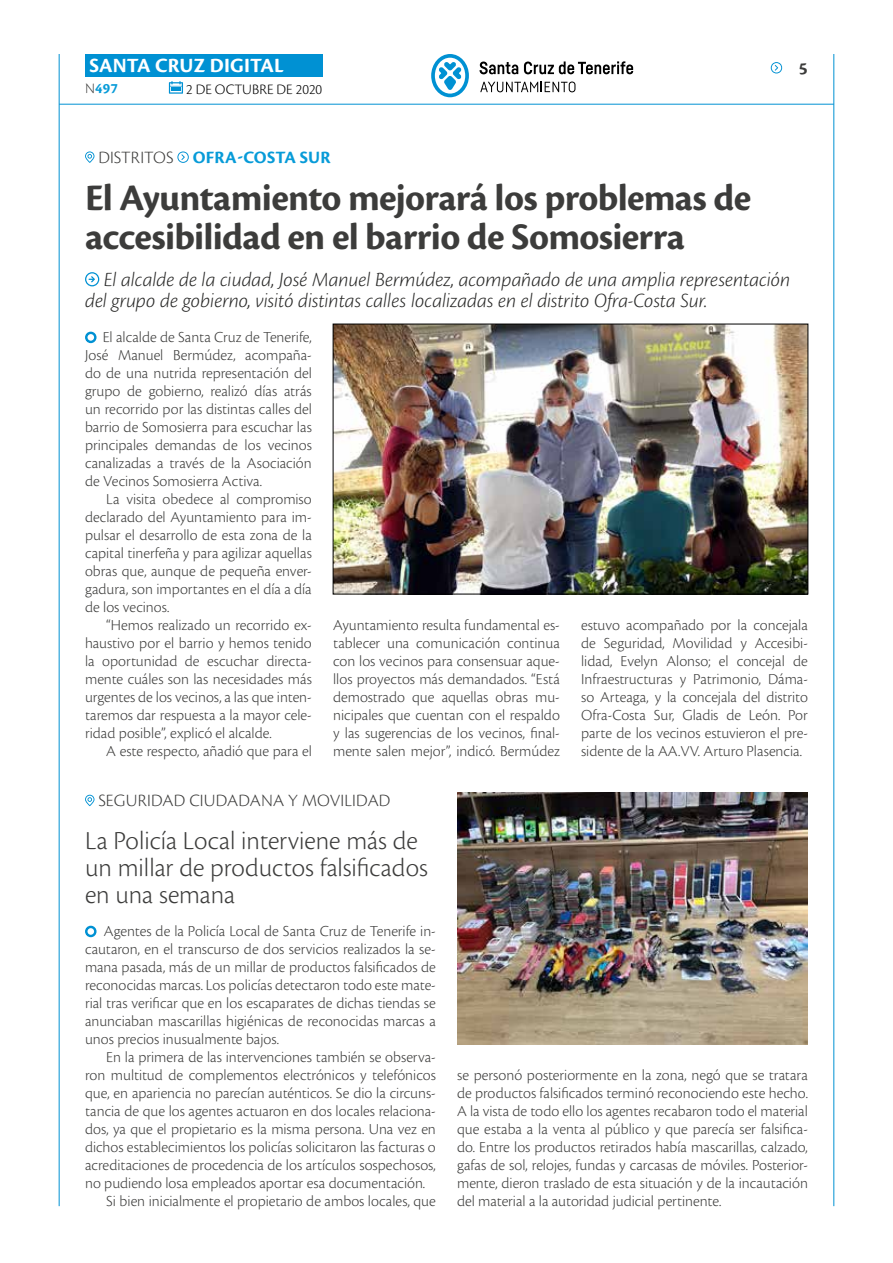
<style>
.page{position:relative;width:893px;height:1263px;background:#fff}
.page>*{position:absolute;margin:0;border:0;box-sizing:border-box;transform-origin:0 0}
.t1{font:700 39px/39px "Cronos Pro";letter-spacing:-.015em;color:#3c3c3b}
.t2{font:300 27px/27px "Cronos Pro";color:#3c3c3b}
.t3{font:italic 300 21px/21px "Cronos Pro";letter-spacing:-.005em;color:#282827}
.t4{font:700 21px "Cronos Pro";letter-spacing:.005em;color:#fff}
.t5{font:300 18px "Cronos Pro";letter-spacing:.01em;color:#3c3c3b}
.t6{font:700 18px "Cronos Pro";letter-spacing:.01em;color:#079bd8}
.t7{font:700 18px "Cronos Pro";color:#3c3c3b}
.t8{font:300 15.9px/18px "Cronos Pro";color:#3c3c3b;text-align:justify}
.t9{font:300 15px "Cronos Pro";color:#000}
.t10{font:700 15px "Cronos Pro";color:#079bd8}
.s1{font-weight:300;color:#3c3c3b}
</style>
<div class="page">
<hr style="left:59px;top:104px;width:775px;height:1px;background:#0091d3">
<div style="left:85px;top:54px;width:238px;height:23px;background:#0091d3"></div>
<svg style="left:169px;top:81px;width:14px;height:13px"></svg>
<hr style="left:59px;top:54px;width:1px;height:1152px;background:#0091d3">
<hr style="left:833px;top:54px;width:1px;height:1152px;background:#0091d3">
<svg style="left:771px;top:62px;width:12px;height:11px"></svg>
<svg style="left:431px;top:54px;width:38px;height:43px"></svg>
<svg style="left:480px;top:62px;width:38px;height:12px"></svg>
<svg style="left:524px;top:61px;width:109px;height:13px"></svg>
<svg style="left:480px;top:82px;width:95px;height:10px"></svg>
<svg style="left:85px;top:331px;width:12px;height:13px"></svg>
<img style="left:335px;top:326px;width:471px;height:266px">
<div style="left:333px;top:324px;width:475px;height:270px;border:1px solid #000"></div>
<svg style="left:85px;top:925px;width:12px;height:13px"></svg>
<svg style="left:85px;top:272px;width:14px;height:14px"></svg>
<svg style="left:85px;top:151px;width:9px;height:12px"></svg>
<svg style="left:177px;top:151px;width:12px;height:12px"></svg>
<svg style="left:85px;top:795px;width:9px;height:11px"></svg>
<img style="left:457px;top:792px;width:351px;height:252px">
<h3 class="t4" style="left:89px;top:53px;width:196px">SANTA CRUZ DIGITAL</h3>
<p class="t10" style="left:85px;top:80px;width:34px"><span class="s1">N</span>497</p>
<p class="t9" style="left:186px;top:80px;width:138px">2 DE OCTUBRE DE 2020</p>
<p class="t7" style="left:799px;top:58px;width:10px">5</p>
<p class="t6" style="left:98px;top:147px;width:234px"><span class="s1">DISTRITOS</span> OFRA-COSTA SUR</p>
<h1 class="t1" style="left:85px;top:179px;width:668px">El Ayuntamiento mejorará los problemas de accesibilidad en el barrio de Somosierra</h1>
<h3 class="t3" style="left:85px;top:269px;width:707px;text-indent:19px">El alcalde de la ciudad, José Manuel Bermúdez, acompañado de una amplia representación del grupo de gobierno, visitó distintas calles localizadas en el distrito Ofra-Costa Sur.</h3>
<p class="t8" style="left:85px;top:328px;width:228px;text-indent:18px">El alcalde de Santa Cruz de Tenerife, José Manuel Bermúdez, acompaña&shy;do de una nutrida representación del grupo de gobierno, realizó días atrás un recorrido por las distintas calles del barrio de Somosierra para escuchar las principales demandas de los vecinos canalizadas a través de la Asociación de Vecinos Somosierra Activa.</p>
<p class="t8" style="left:85px;top:490px;width:228px;text-indent:21px">La visita obedece al compromiso declarado del Ayuntamiento para im&shy;pulsar el desarrollo de esta zona de la capital tinerfeña y para agilizar aquellas obras que, aunque de pequeña enver&shy;gadura, son importantes en el día a día de los vecinos.</p>
<p class="t8" style="left:85px;top:616px;width:228px;text-indent:21px">“Hemos realizado un recorrido ex&shy;haustivo por el barrio y hemos tenido la oportunidad de escuchar directa&shy;mente cuáles son las necesidades más urgentes de los vecinos, a las que inten&shy;taremos dar respuesta a la mayor cele&shy;ridad posible”, explicó el alcalde.</p>
<p class="t8" style="left:106px;top:742px;width:207px">A este respecto, añadió que para el</p>
<p class="t8" style="left:333px;top:616px;width:228px">Ayuntamiento resulta fundamental es&shy;tablecer una comunicación continua con los vecinos para consensuar aque&shy;llos proyectos más demandados. “Está demostrado que aquellas obras mu&shy;nicipales que cuentan con el respaldo y las sugerencias de los vecinos, final&shy;mente salen mejor”, indicó. Bermúdez</p>
<p class="t8" style="left:581px;top:616px;width:228px">estuvo acompañado por la concejala de Seguridad, Movilidad y Accesibi&shy;lidad, Evelyn Alonso; el concejal de Infraestructuras y Patrimonio, Dáma&shy;so Arteaga, y la concejala del distrito Ofra-Costa Sur, Gladis de León. Por parte de los vecinos estuvieron el pre&shy;sidente de la AA.VV. Arturo Plasencia.</p>
<p class="t5" style="left:98px;top:790px;width:293px">SEGURIDAD CIUDADANA Y MOVILIDAD</p>
<h2 class="t2" style="left:85px;top:827px;width:344px">La Policía Local interviene más de un millar de productos falsificados en una semana</h2>
<p class="t8" style="left:85px;top:922px;width:352px;text-indent:19px">Agentes de la Policía Local de Santa Cruz de Tenerife in&shy;cautaron, en el transcurso de dos servicios realizados la se&shy;mana pasada, más de un millar de productos falsificados de reconocidas marcas. Los policías detectaron todo este mate&shy;rial tras verificar que en los escaparates de dichas tiendas se anunciaban mascarillas higiénicas de reconocidas marcas a unos precios inusualmente bajos.</p>
<p class="t8" style="left:106px;top:1048px;width:331px">En la primera de las intervenciones también se observa-</p>
<p class="t8" style="left:85px;top:1066px;width:352px">ron multitud de complementos electrónicos y telefónicos</p>
<p class="t8" style="left:85px;top:1084px;width:352px">que, en apariencia no parecían auténticos. Se dio la circuns-</p>
<p class="t8" style="left:85px;top:1102px;width:352px">tancia de que los agentes actuaron en dos locales relaciona-</p>
<p class="t8" style="left:85px;top:1120px;width:352px">dos, ya que el propietario es la misma persona. Una vez en</p>
<p class="t8" style="left:85px;top:1138px;width:352px">dichos establecimientos los policías solicitaron las facturas o</p>
<p class="t8" style="left:85px;top:1156px;width:352px">acreditaciones de procedencia de los artículos sospechosos,</p>
<p class="t8" style="left:85px;top:1174px;width:342px">no pudiendo losa empleados aportar esa documentación.</p>
<p class="t8" style="left:106px;top:1192px;width:331px">Si bien inicialmente el propietario de ambos locales, que</p>
<p class="t8" style="left:457px;top:1066px;width:352px">se personó posteriormente en la zona, negó que se tratara de productos falsificados terminó reconociendo este hecho.<br>A la vista de todo ello los agentes recabaron todo el material que estaba a la venta al público y que parecía ser falsifica&shy;do. Entre los productos retirados había mascarillas, calzado, gafas de sol, relojes, fundas y carcasas de móviles. Posterior&shy;mente, dieron traslado de esta situación y de la incautación del material a la autoridad judicial pertinente.</p>
</div>
